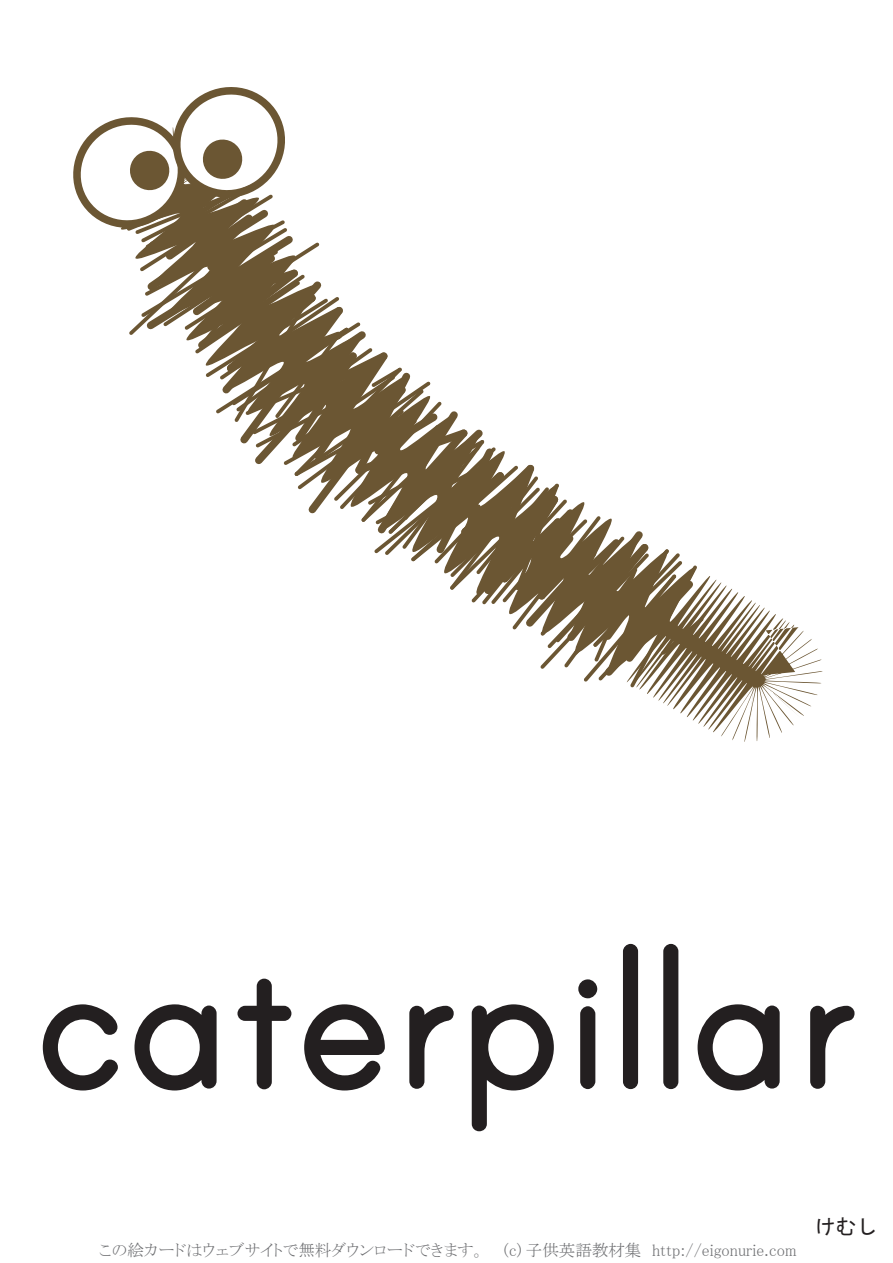
<style>
.page{position:relative;width:893px;height:1263px;background:#fff}
.page>*{position:absolute;margin:0;border:0;box-sizing:border-box;transform-origin:0 0}
.t1{font:240px "Print Bold OT";color:#231f20}
.t2{font:21px "MS Gothic";color:#231f20}
.t3{font:16.5px "MS P Mincho";color:#6c6d70}
</style>
<div class="page">
<svg style="left:639px;top:576px;width:184px;height:166px"></svg>
<svg style="left:73px;top:87px;width:632px;height:602px"></svg>
<h1 class="t1" style="left:32px;top:908px;width:825px">caterpillar</h1>
<p class="t3" style="left:99px;top:1242px;width:699px">この絵カードはウェブサイトで無料ダウンロードできます。　(c) 子供英語教材集　http://eigonurie.com</p>
<p class="t2" style="left:814px;top:1216px;width:64px">けむし</p>
</div>
